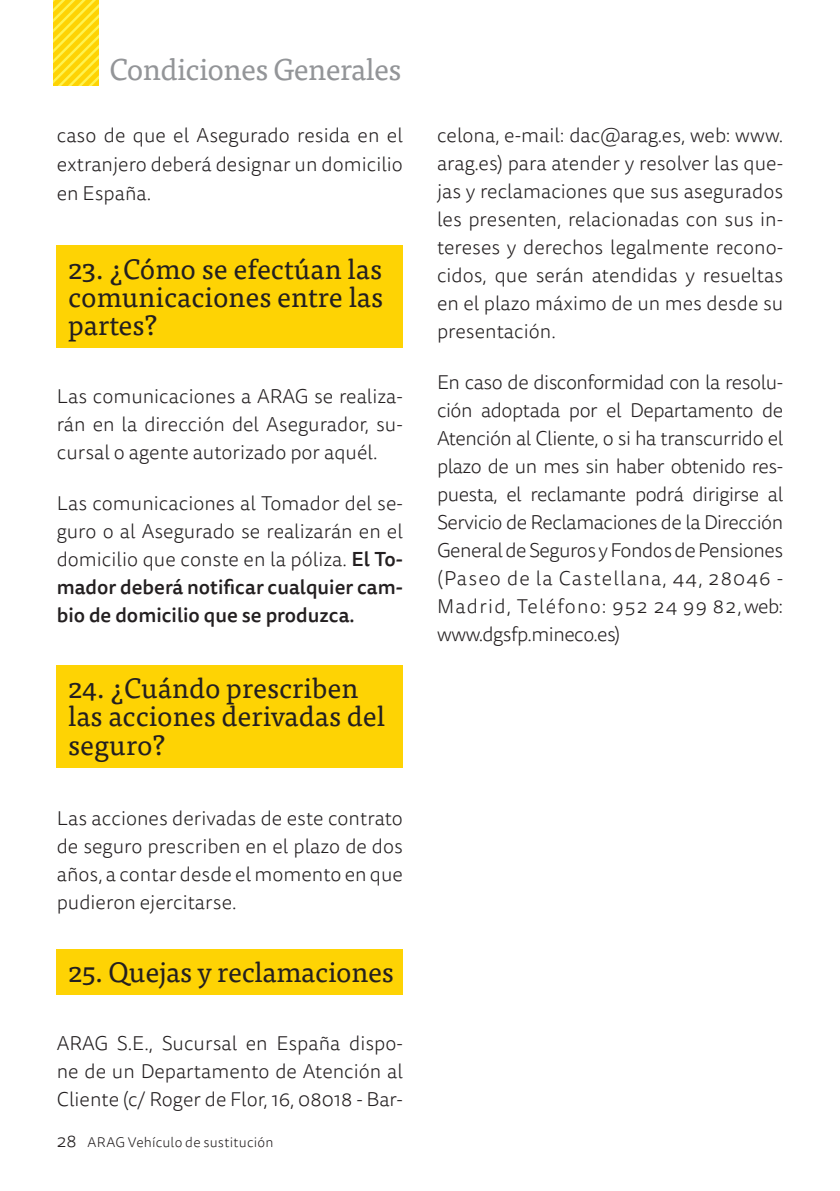
<style>
.page{position:relative;width:840px;height:1191px;background:#fff}
.page>*{position:absolute;margin:0;border:0;box-sizing:border-box;transform-origin:0 0}
.t1{font:30px "Tisa Pro";letter-spacing:-.02em;color:#939598}
.Titular{font:28px/28px "Tisa Pro";color:#231f20;text-align:justify}
.t2{font:300 20px/28px "Tisa Sans Pro";color:#231f20;text-align:justify}
.t3{font:300 14px "Tisa Sans Pro";letter-spacing:.015em;color:#231f20}
.s1{font-weight:500}
.s2{font-size:18px}
</style>
<div class="page">
<svg style="left:53px;top:0;width:46px;height:85px;background:#fedd1c"></svg>
<div style="left:57px;top:245px;width:346px;height:103px;background:#fed304"></div>
<div style="left:57px;top:665px;width:346px;height:102px;background:#fed304"></div>
<div style="left:57px;top:949px;width:346px;height:46px;background:#fed304"></div>
<h1 class="t1" style="left:110px;top:47px;width:293px">Condiciones Generales</h1>
<p class="t2" style="left:57px;top:121px;width:347px;line-height:29px">caso de que el Asegurado resida en el extranjero deberá designar un domicilio en España.</p>
<p class="Titular" style="left:68px;top:253px;width:316px">23. ¿Cómo se efectúan las comunicaciones entre las partes?</p>
<p class="t2" style="left:57px;top:383px;width:347px">Las comunicaciones a ARAG se realiza&shy;rán en la dirección del Asegurador, su&shy;cursal o agente autorizado por aquél.</p>
<p class="t2" style="left:57px;top:490px;width:347px">Las comunicaciones al Tomador del se&shy;guro o al Asegurado se realizarán en el domicilio que conste en la póliza. <span class="s1">El To&shy;mador deberá notificar cualquier cam&shy;bio de domicilio que se produzca.</span></p>
<p class="Titular" style="left:68px;top:673px;width:318px;text-align:left">24. ¿Cuándo prescriben las acciones derivadas del seguro?</p>
<p class="t2" style="left:57px;top:804px;width:347px">Las acciones derivadas de este contrato de seguro prescriben en el plazo de dos años, a contar desde el momento en que pudieron ejercitarse.</p>
<p class="Titular" style="left:68px;top:957px;width:327px">25. Quejas y reclamaciones</p>
<p class="t2" style="left:57px;top:1029px;width:347px">ARAG S.E., Sucursal en España dispo&shy;ne de un Departamento de Atención al Cliente (c/ Roger de Flor, 16, 08018 - Bar-</p>
<p class="t3" style="left:57px;top:1133px;width:218px"><span class="s2">28</span> ARAG Vehículo de sustitución</p>
<p class="t2" style="left:437px;top:122px;width:347px">celona, e-mail: dac@arag.es, web: www. arag.es) para atender y resolver las que&shy;jas y reclamaciones que sus asegurados les presenten, relacionadas con sus in&shy;tereses y derechos legalmente recono&shy;cidos, que serán atendidas y resueltas en el plazo máximo de un mes desde su presentación.</p>
<p class="t2" style="left:437px;top:369px;width:347px">En caso de disconformidad con la resolu&shy;ción adoptada por el Departamento de Atención al Cliente, o si ha transcurrido el plazo de un mes sin haber obtenido res&shy;puesta, el reclamante podrá dirigirse al Servicio de Reclamaciones de la Dirección General de Seguros y Fondos de Pensiones (Paseo de la Castellana, 44, 28046 - Madrid, Teléfono: 952 24 99 82, web: www.dgsfp.mineco.es)</p>
</div>
